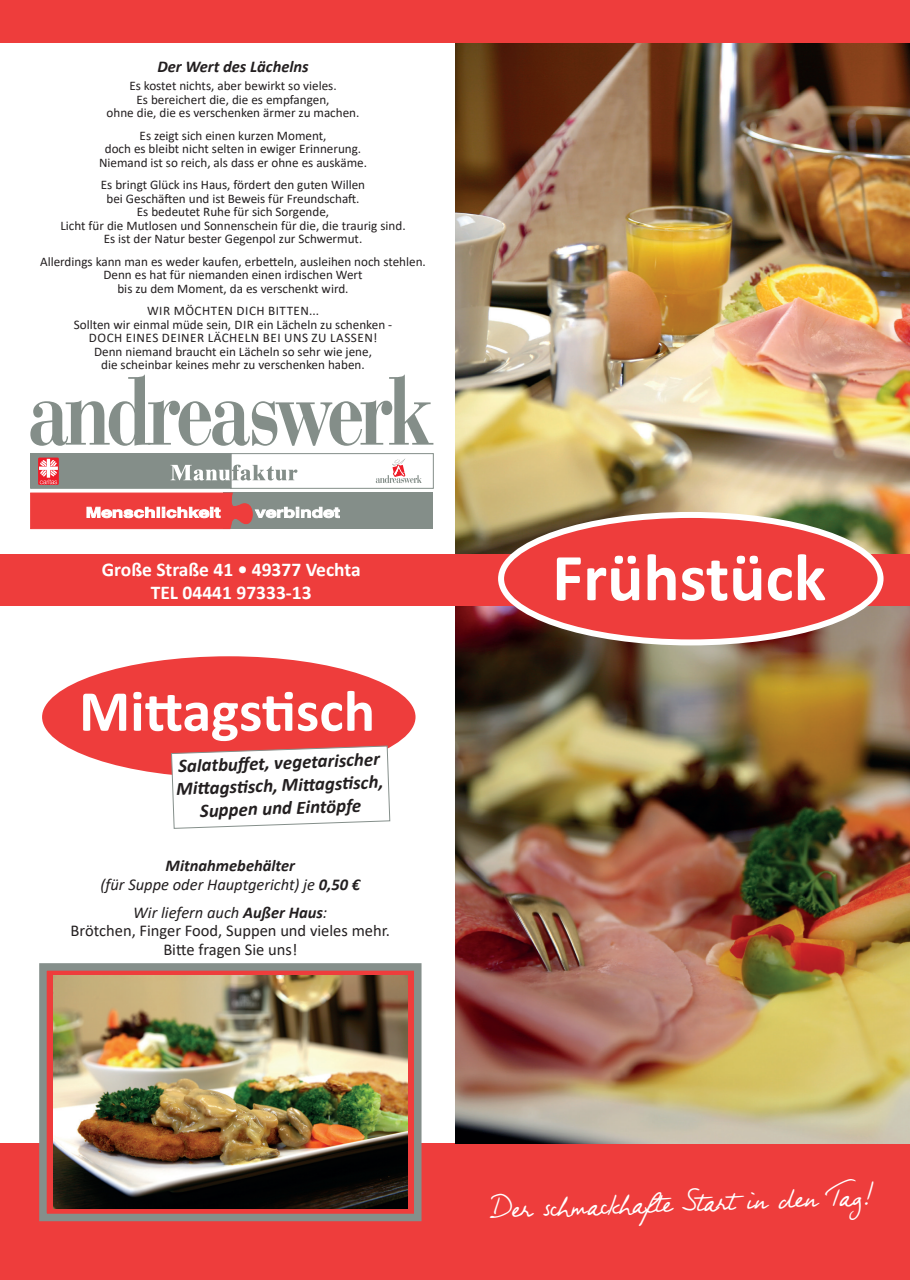
<style>
.page{position:relative;width:910px;height:1280px;background:#fff}
.page>*{position:absolute;margin:0;border:0;box-sizing:border-box;transform-origin:0 0}
.t1{font:700 67.5px "Calibri";color:#fff}
.t2{font:700 58.5px "Calibri";color:#fff}
.t3{font:30px "Fabio Handwriting";color:#fff}
.t4{font:700 19.5px/23.4px "Calibri";color:#fff;text-align:center}
.t5{font:italic 700 18.9px/22.6px "Calibri";color:#231f20;text-align:center}
.t6{font:16.5px/18.8px "Calibri";color:#231f20;text-align:center}
.t7{font:italic 16.5px/18.8px "Calibri";color:#231f20;text-align:center}
.t8{font:italic 700 16.5px "Calibri";color:#231f20}
.t9{font:13.2px/13.5px "Calibri";color:#231f20;text-align:center}
.s1{font-weight:700}
.s2{font-style:italic}
.s3{font-weight:700;font-style:italic}
</style>
<div class="page">
<img style="left:455px;top:43px;width:455px;height:1100px">
<div style="left:0;top:0;width:910px;height:43px;background:#ee3d3c"></div>
<div style="left:0;top:1144px;width:910px;height:136px;background:#ee3d3c"></div>
<img style="left:480px;top:670px;width:386px;height:69px">
<svg style="left:776px;top:785px;width:89px;height:35px;background:#5a4324"></svg>
<svg style="left:810px;top:752px;width:45px;height:24px"></svg>
<img style="left:480px;top:747px;width:296px;height:73px">
<div style="left:39px;top:963px;width:383px;height:258px;background:#ee3d3c;border:8px solid #858f8b"></div>
<img style="left:53px;top:975px;width:354px;height:233px">
<svg style="left:30px;top:374px;width:403px;height:72px"></svg>
<div style="left:223px;top:493px;width:210px;height:36px;background:#848e89"></div>
<div style="left:31px;top:454px;width:200px;height:34px;background:#848e89"></div>
<div style="left:30px;top:453px;width:201px;height:36px;border:1px solid #848e89"></div>
<div style="left:231px;top:453px;width:203px;height:36px;border:1px solid #848e89"></div>
<svg style="left:30px;top:493px;width:310px;height:36px"></svg>
<svg style="left:170px;top:462px;width:60px;height:22px"></svg>
<svg style="left:171px;top:465px;width:126px;height:15px"></svg>
<svg style="left:376px;top:459px;width:46px;height:24px"></svg>
<svg style="left:38px;top:458px;width:21px;height:27px"></svg>
<svg style="left:39px;top:459px;width:19px;height:25px"></svg>
<div style="left:0;top:554px;width:910px;height:51px;background:#ee3d3c"></div>
<div style="left:501px;top:515px;width:379px;height:127px;background:#ee3d3c;border-radius:50%"></div>
<div style="left:498px;top:512px;width:385px;height:133px;border:6px solid #fff;border-radius:50%"></div>
<div style="left:39px;top:653px;width:380px;height:128px;background:#ee3d3c;border-radius:50%"></div>
<div style="left:36px;top:650px;width:386px;height:134px;border:6px solid #fff;border-radius:50%"></div>
<svg style="left:171px;top:745px;width:220px;height:84px"></svg>
<p class="t8" style="left:157px;top:55px;width:153px">Der Wert des Lächelns</p>
<p class="t9" style="left:107px;top:79px;width:254px">Es kostet nichts, aber bewirkt so vieles.<br>Es bereichert die, die es empfangen,<br>ohne die, die es verschenken ärmer zu machen.</p>
<p class="t9" style="left:99px;top:128px;width:269px">Es zeigt sich einen kurzen Moment,<br>doch es bleibt nicht selten in ewiger Erinnerung.<br>Niemand ist so reich, als dass er ohne es auskäme.</p>
<p class="t9" style="left:60px;top:178px;width:347px">Es bringt Glück ins Haus, fördert den guten Willen<br>bei Geschäften und ist Beweis für Freundschaft.<br>Es bedeutet Ruhe für sich Sorgende,<br>Licht für die Mutlosen und Sonnenschein für die, die traurig sind.<br>Es ist der Natur bester Gegenpol zur Schwermut.</p>
<p class="t9" style="left:40px;top:254px;width:387px">Allerdings kann man es weder kaufen, erbetteln, ausleihen noch stehlen.<br>Denn es hat für niemanden einen irdischen Wert<br>bis zu dem Moment, da es verschenkt wird.</p>
<p class="t9" style="left:74px;top:304px;width:320px">WIR MÖCHTEN DICH BITTEN...<br>Sollten wir einmal müde sein, DIR ein Lächeln zu schenken - DOCH EINES DEINER LÄCHELN BEI UNS ZU LASSEN!<br>Denn niemand braucht ein Lächeln so sehr wie jene,<br>die scheinbar keines mehr zu verschenken haben.</p>
<h3 class="t4" style="left:102px;top:557px;width:260px">Große Straße 41 • 49377 Vechta<br>TEL 04441 97333-13</h3>
<h2 class="t2" style="left:79px;top:670px;width:298px">Mittagstisch</h2>
<h3 class="t5" style="left:175px;top:754px;width:209px;rotate:-2deg">Salatbuff et, vegetarischer<br>Mitt agsti sch, Mitt agsti sch,<br>Suppen und Eintöpfe</h3>
<p class="t7" style="left:100px;top:855px;width:261px"><span class="s1">Mitnahmebehälter<br></span>(für Suppe oder Hauptgericht) je <span class="s1">0,50 €</span></p>
<p class="t6" style="left:71px;top:902px;width:321px"><span class="s2">Wir liefern auch</span> <span class="s3">Außer Haus</span><span class="s2">:<br></span>Brötchen, Finger Food, Suppen und vieles mehr.<br>Bitte fragen Sie uns!</p>
<h1 class="t1" style="left:552px;top:530px;width:275px">Frühstück</h1>
<h3 class="t3" style="left:490px;top:1190px;width:382px;rotate:-2deg">Der schmackhafte Start in den Tag!</h3>
</div>
